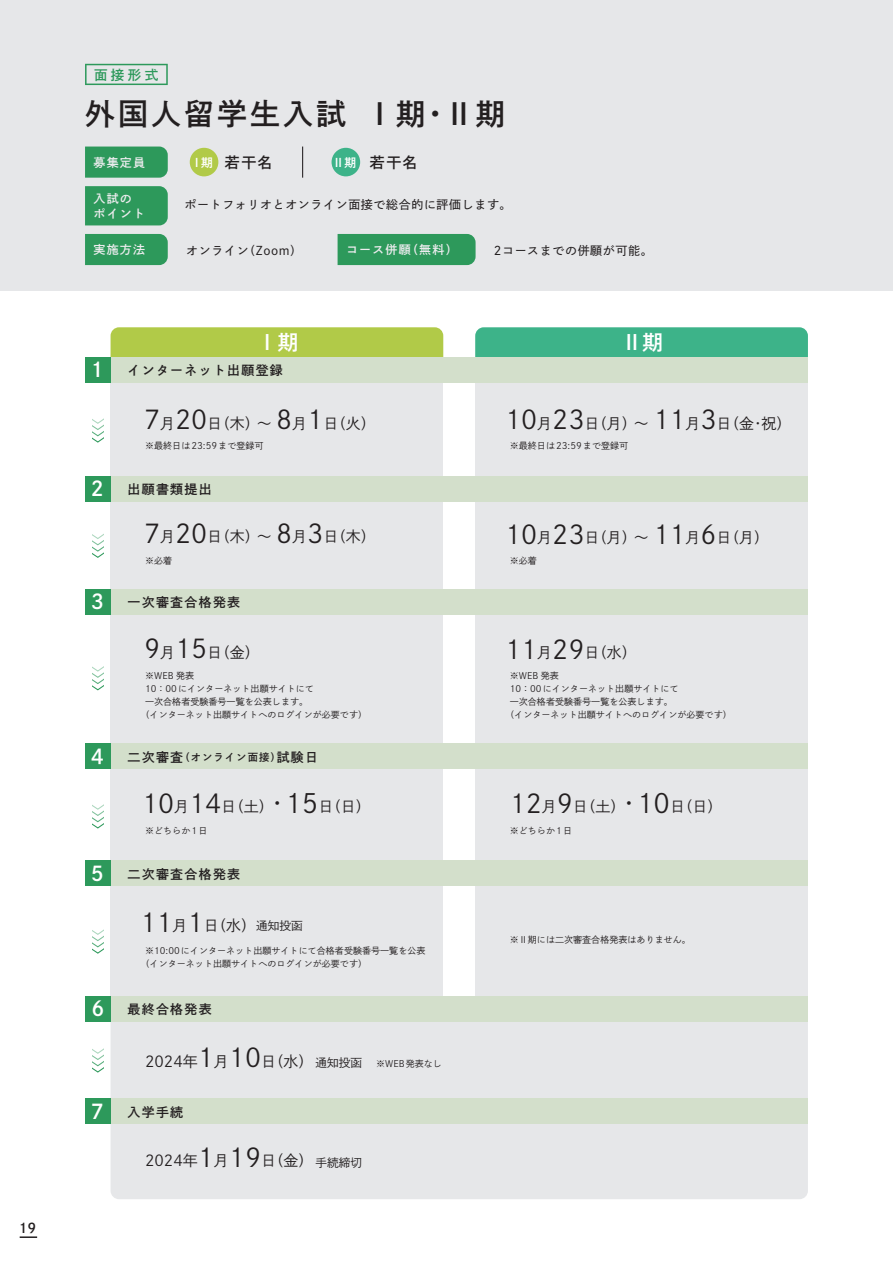
<style>
.page{position:relative;width:893px;height:1263px;background:#fff}
.page>*{position:absolute;margin:0;border:0;box-sizing:border-box;transform-origin:0 0}
.t1{font:30px "DNP Shuei Go Gin Std B";letter-spacing:.1em;color:#231f20}
.t2{font:21px "DNP Shuei Go Gin Std B";color:#fff}
.t3{font:15px "DNP Shuei Go Gin Std L";color:#231f20}
.t4{font:15px "DNP Shuei Go Gin Std B";letter-spacing:.1em;color:#231f20}
.t5{font:13.5px "DNP Shuei Go Gin Std B";color:#2d995b}
.t6{font:13.5px "DNP Shuei Go Gin Std B";color:#231f20}
.t7{font:12.9px "DNP Shuei Go Gin Std B";letter-spacing:.1em;color:#231f20}
.t8{font:12px "DNP Shuei Go Gin Std M";letter-spacing:.05em;color:#231f20}
.t9{font:12px/15px "DNP Shuei Go Gin Std B";letter-spacing:.1em;color:#ececee}
.t10{font:12px "DNP Shuei Go Gin Std B";color:#fff}
.t11{font:11.7px "DNP Shuei Go Gin Std L";color:#231f20}
.t12{font:10.35px "DNP Shuei Go Gin Std B";letter-spacing:.1em;color:#231f20}
.t13{font:9px/12.9px "DNP Shuei Go Gin Std L";color:#231f20}
.s1{font-size:20.25px;color:#fff}
.s2{font-size:25.5px}
.s3{font-size:12.9px}
.s4{font-size:26.1px}
.s5{font-size:11.7px}
.s6{font-size:9px}
</style>
<div class="page">
<div style="left:0;top:0;width:893px;height:291px;background:#e6e7e9"></div>
<svg style="left:85px;top:64px;width:83px;height:21px"></svg>
<div style="left:111px;top:327px;width:332px;height:30px;background:#b1ca48"></div>
<div style="left:85px;top:147px;width:83px;height:31px;background:#2d995b"></div>
<div style="left:85px;top:186px;width:83px;height:39px;background:#2d995b"></div>
<hr style="left:302px;top:147px;width:1px;height:31px;background:#231f20">
<div style="left:111px;top:383px;width:332px;height:613px;background:#e6e7e9"></div>
<div style="left:111px;top:1021px;width:697px;height:178px;background:#e6e7e9"></div>
<svg style="left:92px;top:418px;width:12px;height:25px"></svg>
<svg style="left:92px;top:534px;width:12px;height:24px"></svg>
<svg style="left:92px;top:666px;width:12px;height:24px"></svg>
<svg style="left:92px;top:804px;width:12px;height:24px"></svg>
<svg style="left:92px;top:929px;width:12px;height:25px"></svg>
<svg style="left:92px;top:1048px;width:12px;height:25px"></svg>
<div style="left:475px;top:382px;width:333px;height:614px;background:#e6e7e9"></div>
<div style="left:475px;top:327px;width:333px;height:30px;background:#3db389"></div>
<div style="left:111px;top:357px;width:697px;height:25px;background:#d3dfcb"></div>
<div style="left:85px;top:357px;width:26px;height:25px;background:#2d995b"></div>
<div style="left:111px;top:476px;width:697px;height:25px;background:#d3dfcb"></div>
<div style="left:85px;top:476px;width:26px;height:25px;background:#2d995b"></div>
<div style="left:111px;top:744px;width:697px;height:25px;background:#d3dfcb"></div>
<div style="left:85px;top:744px;width:26px;height:25px;background:#2d995b"></div>
<div style="left:111px;top:589px;width:697px;height:25px;background:#d3dfcb"></div>
<div style="left:85px;top:589px;width:26px;height:25px;background:#2d995b"></div>
<div style="left:111px;top:860px;width:697px;height:26px;background:#d3dfcb"></div>
<div style="left:85px;top:860px;width:26px;height:26px;background:#2d995b"></div>
<div style="left:190px;top:148px;width:28px;height:28px;background:#b1ca48;border-radius:50%"></div>
<div style="left:332px;top:148px;width:28px;height:28px;background:#3db389;border-radius:50%"></div>
<div style="left:111px;top:996px;width:697px;height:25px;background:#d3dfcb"></div>
<div style="left:85px;top:996px;width:26px;height:25px;background:#2d995b"></div>
<div style="left:111px;top:1098px;width:697px;height:26px;background:#d3dfcb"></div>
<div style="left:85px;top:1098px;width:26px;height:26px;background:#2d995b"></div>
<div style="left:85px;top:234px;width:83px;height:31px;background:#2d995b"></div>
<div style="left:338px;top:234px;width:138px;height:31px;background:#2d995b"></div>
<svg style="left:20px;top:1236px;width:17px;height:2px"></svg>
<h3 class="t6" style="left:19px;top:1219px;width:19px">19</h3>
<h3 class="t5" style="left:94px;top:65px;width:66px">面接形式</h3>
<h1 class="t1" style="left:85px;top:92px;width:422px">外国人留学生入試 Ⅰ期･Ⅱ期</h1>
<h3 class="t9" style="left:94px;top:155px;width:53px">募集定員</h3>
<h3 class="t4" style="left:225px;top:152px;width:49px">若干名</h3>
<h3 class="t4" style="left:370px;top:152px;width:49px">若干名</h3>
<h3 class="t10" style="left:191px;top:154px;width:24px">Ⅰ期</h3>
<h3 class="t10" style="left:333px;top:154px;width:25px">Ⅱ期</h3>
<h3 class="t9" style="left:94px;top:191px;width:53px">入試のポイント</h3>
<h3 class="t8" style="left:185px;top:197px;width:328px">ポートフォリオとオンライン面接で総合的に評価します。</h3>
<h3 class="t9" style="left:94px;top:242px;width:53px">実施方法</h3>
<h3 class="t8" style="left:186px;top:242px;width:118px">オンライン（Zoom）</h3>
<h3 class="t9" style="left:346px;top:242px;width:113px">コース併願（無料）</h3>
<h3 class="t8" style="left:494px;top:242px;width:160px">2コースまでの併願が可能。</h3>
<h2 class="t2" style="left:257px;top:327px;width:43px">Ⅰ期</h2>
<h2 class="t2" style="left:621px;top:327px;width:43px">Ⅱ期</h2>
<h3 class="t7" style="left:87px;top:361px;width:197px"><span class="s1">１</span> インターネット出願登録</h3>
<h3 class="t3" style="left:144px;top:413px;width:233px"><span class="s2">7</span>月<span class="s2">20</span>日（木）～ <span class="s2">8</span>月<span class="s2">1</span>日（火）</h3>
<h3 class="t3" style="left:505px;top:413px;width:288px"><span class="s2">10</span>月<span class="s2">23</span>日（月）～ <span class="s2">11</span>月<span class="s2">3</span>日（金・祝）</h3>
<p class="t13" style="left:145px;top:439px;width:120px">※最終日は23:59まで登録可</p>
<p class="t13" style="left:510px;top:439px;width:120px">※最終日は23:59まで登録可</p>
<h3 class="t7" style="left:87px;top:480px;width:126px"><span class="s1">２</span> 出願書類提出</h3>
<h3 class="t3" style="left:144px;top:526px;width:233px"><span class="s2">7</span>月<span class="s2">20</span>日（木）～ <span class="s2">8</span>月<span class="s2">3</span>日（木）</h3>
<p class="t13" style="left:145px;top:554px;width:29px">※必着</p>
<h3 class="t7" style="left:91px;top:593px;width:151px"><span class="s1">3</span> 一次審査合格発表</h3>
<h3 class="t3" style="left:144px;top:642px;width:117px"><span class="s2">9</span>月<span class="s2">15</span>日（金）</h3>
<p class="t13" style="left:145px;top:669px;width:51px">※WEB 発表</p>
<p class="t13" style="left:145px;top:682px;width:170px">10：00にインターネット出願サイトにて</p>
<p class="t13" style="left:145px;top:695px;width:165px">一次合格者受験番号一覧を公表します。</p>
<p class="t13" style="left:141px;top:708px;width:233px">（インターネット出願サイトへのログインが必要です）　</p>
<p class="t12" style="left:91px;top:750px;width:229px"><span class="s1">4</span> <span class="s3">二次審査</span>（オンライン面接）<span class="s3">試験日</span></p>
<h3 class="t3" style="left:505px;top:527px;width:265px"><span class="s2">10</span>月<span class="s2">23</span>日（月）～ <span class="s2">11</span>月<span class="s2">6</span>日（月）</h3>
<p class="t13" style="left:510px;top:554px;width:29px">※必着</p>
<h3 class="t3" style="left:505px;top:642px;width:133px"><span class="s2">11</span>月<span class="s2">29</span>日（水）</h3>
<p class="t13" style="left:510px;top:669px;width:51px">※WEB 発表</p>
<p class="t13" style="left:510px;top:682px;width:170px">10：00にインターネット出願サイトにて</p>
<p class="t13" style="left:510px;top:695px;width:165px">一次合格者受験番号一覧を公表します。</p>
<p class="t13" style="left:505px;top:708px;width:233px">（インターネット出願サイトへのログインが必要です）　</p>
<h3 class="t3" style="left:142px;top:796px;width:230px"><span class="s2">10</span>月<span class="s2">14</span>日（土）<span class="s4">･15</span>日（日）</h3>
<h3 class="t3" style="left:510px;top:796px;width:214px"><span class="s2">12</span>月<span class="s2">9</span>日（土）<span class="s4">･10</span>日（日）</h3>
<p class="t13" style="left:145px;top:824px;width:64px">※どちらか1日</p>
<p class="t13" style="left:510px;top:824px;width:64px">※どちらか1日</p>
<h3 class="t7" style="left:91px;top:865px;width:151px"><span class="s1">5</span> 二次審査合格発表</h3>
<h3 class="t3" style="left:140px;top:915px;width:164px"><span class="s2">11</span>月<span class="s2">1</span>日（水）<span class="s5">通知投函</span></h3>
<p class="t13" style="left:141px;top:944px;width:286px;text-indent:5px">※10:00にインターネット出願サイトにて合格者受験番号一覧を公表（インターネット出願サイトへのログインが必要です）</p>
<h3 class="t7" style="left:91px;top:1000px;width:122px"><span class="s1">6</span> 最終合格発表</h3>
<h3 class="t3" style="left:145px;top:1051px;width:298px">2024年<span class="s2">1</span>月<span class="s2">10</span>日（水） <span class="s5">通知投函</span> <span class="s6">※WEB発表なし</span></h3>
<h3 class="t7" style="left:91px;top:1103px;width:94px"><span class="s1">7</span> 入学手続</h3>
<h3 class="t3" style="left:145px;top:1150px;width:170px">2024年<span class="s2">1</span>月<span class="s2">19</span>日（金）</h3>
<p class="t11" style="left:315px;top:1154px;width:48px">手続締切</p>
<p class="t13" style="left:510px;top:933px;width:183px">※Ⅱ期には二次審査合格発表はありません。</p>
</div>
